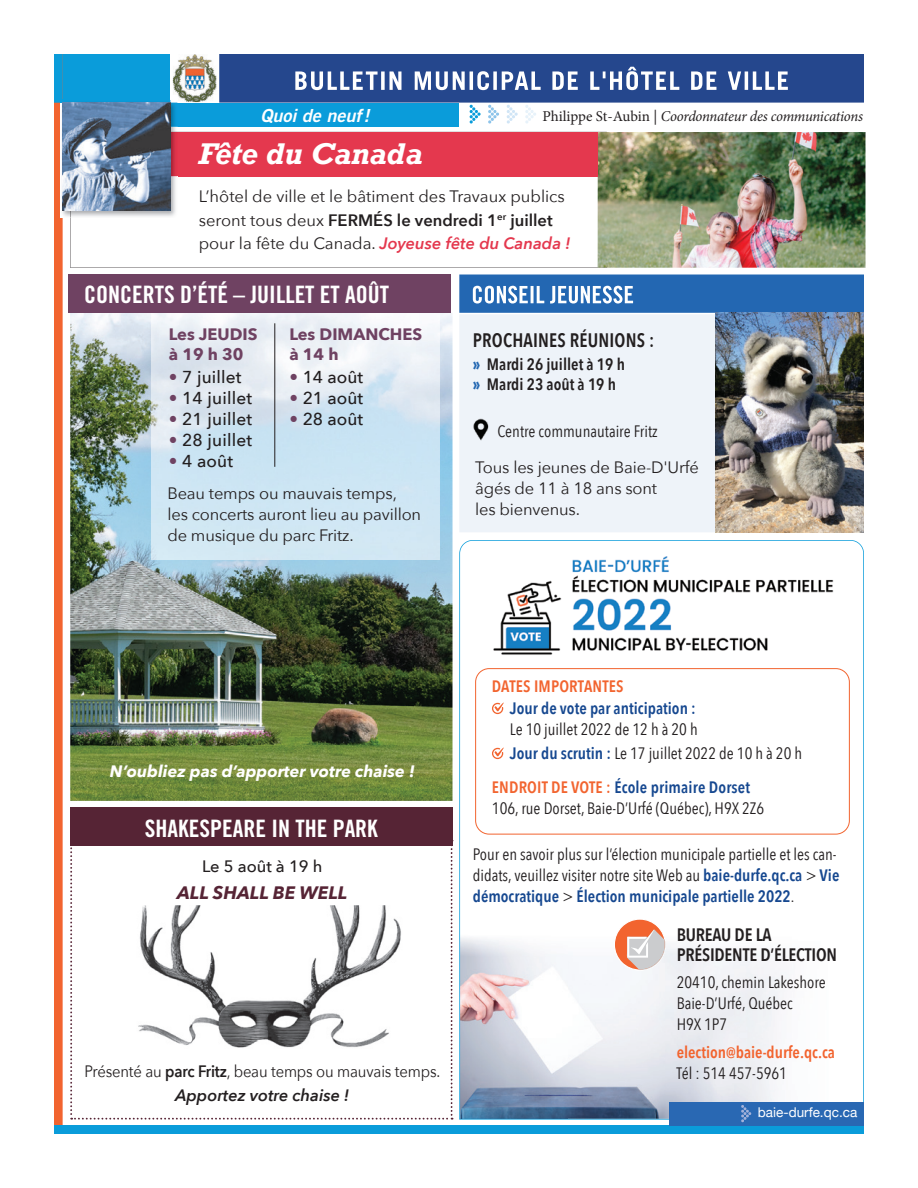
<style>
.page{position:relative;width:918px;height:1188px;background:#fff}
.page>*{position:absolute;margin:0;border:0;box-sizing:border-box;transform-origin:0 0}
.t1{font:italic 700 28.2px "Rockwell";color:#fff}
.t2{font:24px "Trade Gothic Bold Cond Twenty";color:#fff}
.t3{font:600 19.5px "Avenir Next Condensed";letter-spacing:.01em;color:#231f20;scale:.95 1}
.t4{font:600 18px/19.5px "Avenir Next Condensed";letter-spacing:-.01em;color:#231f20}
.t5{font:italic 700 18px "Avenir Next";color:#562435}
.t6{font:italic 18px "Trade Gothic Bold Two";color:#fff}
.t7{font:500 17.25px "Avenir Next";letter-spacing:.01em;color:#231f20}
.t8{font:16.5px/21px "Avenir Next Condensed";color:#231f20}
.t9{font:16.5px/21px "Avenir Next";letter-spacing:-.01em;color:#231f20}
.t10{font:16.5px/24px "Avenir Next";letter-spacing:-.01em;color:#231f20;text-align:center;scale:.9 1}
.t11{font:600 16.5px/21px "Avenir Next Condensed";color:#f2642f}
.t12{font:600 16.5px/19.5px "Avenir Next Condensed";color:#231f20}
.t13{font:italic 700 16.5px "Avenir Next";color:#fff}
.t14{font:700 16.5px/20.2px "Avenir Next";color:#6f4262}
.t15{font:600 16.5px "Avenir Next Condensed";color:#164890}
.t16{font:500 16.5px "Avenir Next";color:#231f20}
.t17{font:italic 15px "Minion Pro";letter-spacing:-.02em;color:#231f20}
.t18{font:13.5px "Helvetica Neue";color:#fff}
.s1{font-style:normal}
.s2{font-weight:600}
.s3{font-weight:600;font-style:italic;color:#e4384e}
.s4{color:#6f4262}
.s5{font-weight:800;color:#2367b2}
.s6{font-weight:600;font-style:italic}
.s7{font-weight:600;color:#164890}
.s8{font-weight:600;color:#f2642f}
.s9{font-size:15px}
.s10{font-weight:400;color:#231f20}
</style>
<div class="page">
<div style="left:54px;top:1125px;width:810px;height:9px;background:#0a9cda"></div>
<div style="left:54px;top:54px;width:117px;height:49px;background:#0a9cda"></div>
<img style="left:173px;top:54px;width:43px;height:48px">
<img style="left:70px;top:313px;width:383px;height:488px">
<img style="left:152px;top:313px;width:287px;height:247px">
<svg style="left:70px;top:846px;width:383px;height:274px"></svg>
<svg style="left:70px;top:176px;width:528px;height:92px"></svg>
<img style="left:126px;top:906px;width:286px;height:143px">
<div style="left:68px;top:274px;width:382px;height:39px;background:#6f4262"></div>
<div style="left:70px;top:808px;width:383px;height:38px;background:#562435"></div>
<div style="left:171px;top:103px;width:288px;height:24px;background:#0a9cda"></div>
<svg style="left:219px;top:54px;width:645px;height:70px"></svg>
<hr style="left:275px;top:323px;width:1px;height:144px;background:#231f20">
<div style="left:459px;top:314px;width:257px;height:218px;background:#eef3f9"></div>
<div style="left:459px;top:274px;width:405px;height:39px;background:#2367b2"></div>
<div style="left:466px;top:286px;width:167px;height:18px;background:#2367b2"></div>
<img style="left:716px;top:313px;width:148px;height:219px">
<img style="left:473px;top:416px;width:17px;height:27px">
<svg style="left:459px;top:540px;width:405px;height:580px"></svg>
<img style="left:489px;top:552px;width:347px;height:108px">
<div style="left:475px;top:668px;width:375px;height:166px;border:1px solid #f2642f;border-radius:14px"></div>
<svg style="left:492px;top:702px;width:12px;height:12px"></svg>
<svg style="left:492px;top:747px;width:12px;height:12px"></svg>
<div style="left:669px;top:1102px;width:195px;height:23px;background:#2968b3"></div>
<svg style="left:741px;top:1105px;width:10px;height:17px"></svg>
<svg style="left:614px;top:919px;width:52px;height:52px"></svg>
<img style="left:598px;top:132px;width:268px;height:136px">
<div style="left:70px;top:132px;width:528px;height:44px;background:#e4384e"></div>
<img style="left:63px;top:100px;width:108px;height:3px">
<svg style="left:54px;top:54px;width:9px;height:1071px;background:#e66f44"></svg>
<svg style="left:171px;top:100px;width:6px;height:3px"></svg>
<img style="left:70px;top:132px;width:107px;height:86px">
<img style="left:171px;top:103px;width:6px;height:24px">
<svg style="left:63px;top:103px;width:108px;height:108px;background:#71849c"></svg>
<p class="t6" style="left:260px;top:104px;width:111px">Quoi de neuf !</p>
<p class="t17" style="left:542px;top:106px;width:322px"><span class="s1">Philippe St-Aubin |</span> Coordonnateur des communications</p>
<h1 class="t1" style="left:199px;top:135px;width:226px">Fête du Canada</h1>
<p class="t9" style="left:199px;top:184px;width:373px;line-height:23.2px">L’hôtel de ville et le bâtiment des Travaux publics seront tous deux <span class="s2">FERMÉS le vendredi 1</span><sup>er</sup> <span class="s2">juillet </span>pour la fête du Canada. <span class="s3">Joyeuse fête du Canada !</span></p>
<h2 class="t2" style="left:84px;top:280px;width:307px">CONCERTS D’ÉTÉ – JUILLET ET AOÛT</h2>
<p class="t14" style="left:169px;top:324px;width:90px">Les JEUDIS à 19 h 30</p>
<p class="t7" style="left:169px;top:363px;width:74px"><span class="s4">•</span> 7 juillet</p>
<p class="t7" style="left:169px;top:384px;width:85px"><span class="s4">•</span> 14 juillet</p>
<p class="t7" style="left:169px;top:405px;width:85px"><span class="s4">•</span> 21 juillet</p>
<p class="t7" style="left:169px;top:426px;width:85px"><span class="s4">•</span> 28 juillet</p>
<p class="t7" style="left:169px;top:447px;width:66px"><span class="s4">•</span> 4 août</p>
<p class="t14" style="left:289px;top:324px;width:134px">Les DIMANCHES à 14 h</p>
<p class="t7" style="left:289px;top:363px;width:75px"><span class="s4">•</span> 14 août</p>
<p class="t7" style="left:289px;top:384px;width:75px"><span class="s4">•</span> 21 août</p>
<p class="t7" style="left:289px;top:405px;width:75px"><span class="s4">•</span> 28 août</p>
<p class="t9" style="left:167px;top:482px;width:255px">Beau temps ou mauvais temps, les concerts auront lieu au pavillon de musique du parc Fritz.</p>
<h2 class="t2" style="left:471px;top:280px;width:164px">CONSEIL JEUNESSE</h2>
<p class="t3" style="left:473px;top:324px;width:192px">PROCHAINES RÉUNIONS :</p>
<p class="t12" style="left:473px;top:354px;width:154px"><span class="s5">»</span> Mardi 26 juillet à 19 h <span class="s5">»</span> Mardi 23 août à 19 h</p>
<p class="t8" style="left:498px;top:420px;width:162px">Centre communautaire Fritz</p>
<p class="t9" style="left:475px;top:456px;width:225px">Tous les jeunes de Baie-D'Urfé âgés de 11 à 18 ans sont<br>les bienvenus.</p>
<p class="t13" style="left:110px;top:757px;width:307px">N’oubliez pas d’apporter votre chaise !</p>
<h2 class="t2" style="left:145px;top:813px;width:235px">SHAKESPEARE IN THE PARK</h2>
<p class="t16" style="left:202px;top:852px;width:122px">Le 5 août à 19 h</p>
<p class="t5" style="left:177px;top:877px;width:172px">ALL SHALL BE WELL</p>
<p class="t10" style="left:85px;top:1059px;width:397px">Présenté au <span class="s2">parc Fritz</span>, beau temps ou mauvais temps.<br><span class="s6">Apportez votre chaise !</span></p>
<p class="t11" style="left:492px;top:676px;width:133px">DATES IMPORTANTES</p>
<p class="t15" style="left:510px;top:694px;width:187px">Jour de vote par anticipation :</p>
<p class="t8" style="left:510px;top:717px;width:294px;line-height:24px">Le 10 juillet 2022 de 12 h à 20 h<br><span class="s7">Jour du scrutin :</span> Le 17 juillet 2022 de 10 h à 20 h</p>
<p class="t8" style="left:492px;top:776px;width:274px"><span class="s8">ENDROIT DE VOTE :</span> <span class="s7">École primaire Dorset<br></span>106, rue Dorset, Baie-D’Urfé (Québec), H9X 2Z6</p>
<p class="t8" style="left:473px;top:843px;width:368px">Pour en savoir plus sur l’élection municipale partielle et les can&shy;didats, veuillez visiter notre site Web au <span class="s7">baie-durfe.qc.ca</span> &gt; <span class="s7">Vie démocratique</span> &gt; <span class="s7">Élection municipale partielle 2022</span>.</p>
<p class="t4" style="left:677px;top:924px;width:162px">BUREAU DE LA<br>PRÉSIDENTE D’ÉLECTION</p>
<p class="t8" style="left:677px;top:971px;width:151px">20410, chemin Lakeshore<br>Baie-D’Urfé, Québec<br>H9X 1P7</p>
<p class="t11" style="left:677px;top:1041px;width:160px">election<span class="s9">@</span>baie-durfe.qc.ca<br><span class="s10">Tél : 514 457-5961</span></p>
<p class="t18" style="left:758px;top:1103px;width:101px">baie-durfe.qc.ca</p>
</div>
